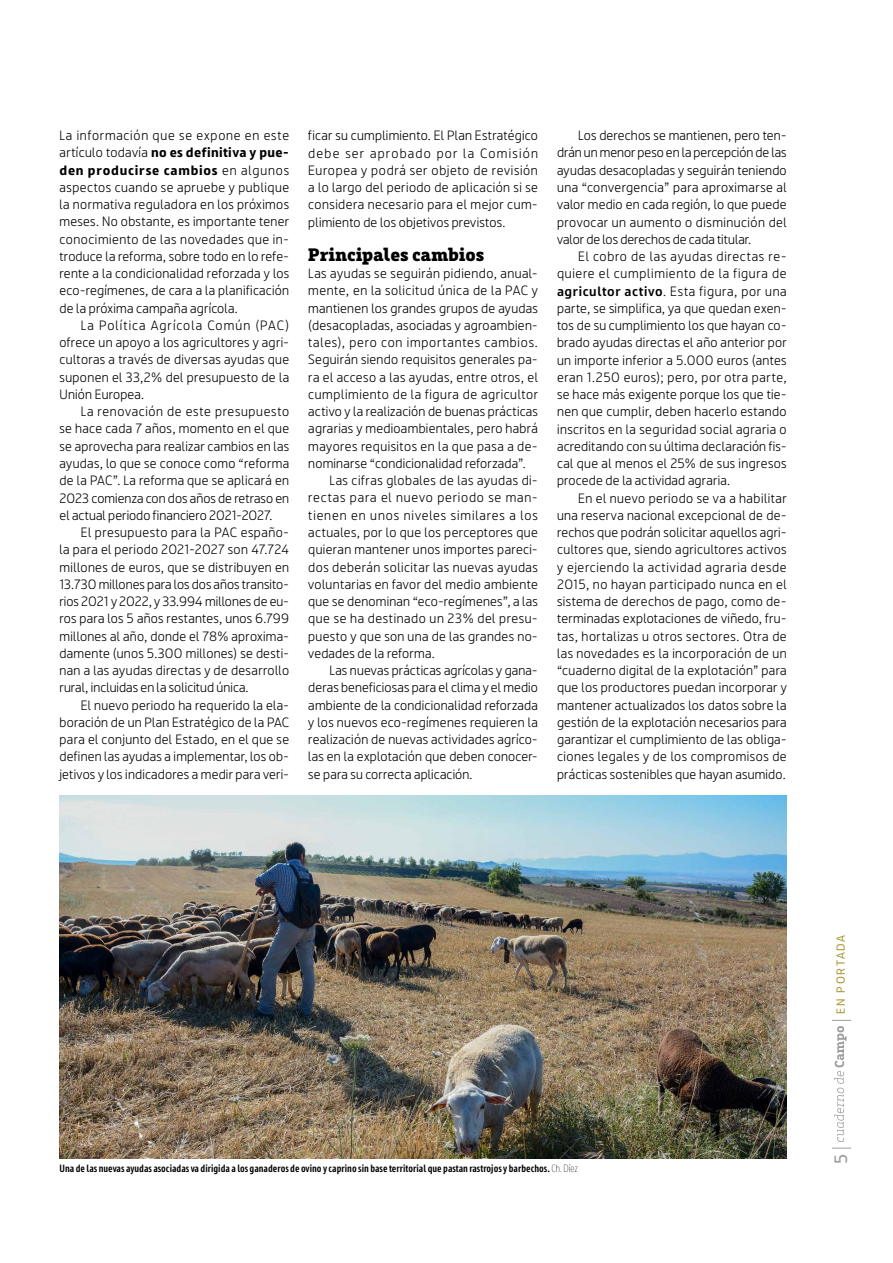
<style>
.page{position:relative;width:893px;height:1263px;background:#fff}
.page>*{position:absolute;margin:0;border:0;box-sizing:border-box;transform-origin:0 0}
.t1{font:900 18px "Riojana Slab";letter-spacing:.005em;color:#000}
.t2{font:18px "Riojana";color:#9d9d9c}
.t3{font:13.5px/17.2px "Riojana";letter-spacing:.02em;color:#000;text-align:justify}
.t4{font:13.5px "Riojana";letter-spacing:.045em;color:#000}
.t5{font:13.5px "Riojana";letter-spacing:.06em;color:#000}
.t6{font:13.5px "Riojana";letter-spacing:.04em;color:#000}
.t7{font:13.5px "Riojana";letter-spacing:.055em;color:#000}
.t8{font:11.7px "Riojana";letter-spacing:.15em;color:#ad9b3d}
.t9{font:600 condensed 10.5px "Riojana";color:#000}
.s1{font-weight:700}
.s2{font-weight:600}
.s3{font-weight:100}
</style>
<div class="page">
<svg style="left:832px;top:1148px;width:19px;height:1px"></svg>
<svg style="left:832px;top:1020px;width:19px;height:122px"></svg>
<img style="left:60px;top:796px;width:727px;height:362px">
<p class="t3" style="left:60px;top:125px;width:231px">La información que se expone en este artículo todavía <span class="s1">no es definitiva y pue&shy;den producirse cambios</span> en algunos aspectos cuando se apruebe y publique la normativa reguladora en los próximos meses. No obstante, es importante tener conocimiento de las novedades que in&shy;troduce la reforma, sobre todo en lo refe&shy;rente a la condicionalidad reforzada y los eco-regímenes, de cara a la planificación de la próxima campaña agrícola.</p>
<p class="t3" style="left:60px;top:315px;width:231px;text-indent:21px">La Política Agrícola Común (PAC) ofrece un apoyo a los agricultores y agri&shy;cultoras a través de diversas ayudas que suponen el 33,2% del presupuesto de la Unión Europea.</p>
<p class="t3" style="left:60px;top:401px;width:231px;text-indent:21px">La renovación de este presupuesto se hace cada 7 años, momento en el que se aprovecha para realizar cambios en las ayudas, lo que se conoce como “reforma de la PAC”. La reforma que se aplicará en 2023 comienza con dos años de retraso en el actual periodo financiero 2021-2027.</p>
<p class="t3" style="left:60px;top:522px;width:231px;text-indent:21px">El presupuesto para la PAC españo&shy;la para el periodo 2021-2027 son 47.724 millones de euros, que se distribuyen en 13.730 millones para los dos años transito&shy;rios 2021 y 2022, y 33.994 millones de eu&shy;ros para los 5 años restantes, unos 6.799 millones al año, donde el 78% aproxima&shy;damente (unos 5.300 millones) se desti&shy;nan a las ayudas directas y de desarrollo rural, incluidas en la solicitud única.</p>
<p class="t3" style="left:60px;top:694px;width:231px;text-indent:21px">El nuevo periodo ha requerido la ela&shy;boración de un Plan Estratégico de la PAC para el conjunto del Estado, en el que se definen las ayudas a implementar, los ob&shy;jetivos y los indicadores a medir para veri-</p>
<p class="t3" style="left:308px;top:125px;width:231px">ficar su cumplimiento. El Plan Estratégico debe ser aprobado por la Comisión Europea y podrá ser objeto de revisión a lo largo del periodo de aplicación si se considera necesario para el mejor cum&shy;plimiento de los objetivos previstos.</p>
<h1 class="t1" style="left:308px;top:238px;width:178px">Principales cambios</h1>
<p class="t3" style="left:308px;top:263px;width:231px">Las ayudas se seguirán pidiendo, anual-</p>
<p class="t4" style="left:308px;top:279px;width:231px">mente, en la solicitud única de la PAC y</p>
<p class="t3" style="left:308px;top:297px;width:231px">mantienen los grandes grupos de ayudas</p>
<p class="t3" style="left:308px;top:315px;width:231px">(desacopladas, asociadas y agroambien-</p>
<p class="t7" style="left:308px;top:331px;width:231px">tales), pero con importantes cambios.</p>
<p class="t3" style="left:308px;top:349px;width:231px">Seguirán siendo requisitos generales pa-</p>
<p class="t3" style="left:308px;top:366px;width:231px">ra el acceso a las ayudas, entre otros, el</p>
<p class="t4" style="left:308px;top:383px;width:231px">cumplimiento de la figura de agricultor</p>
<p class="t3" style="left:308px;top:401px;width:231px">activo y la realización de buenas prácticas</p>
<p class="t3" style="left:308px;top:418px;width:231px">agrarias y medioambientales, pero habrá</p>
<p class="t3" style="left:308px;top:435px;width:231px">mayores requisitos en la que pasa a de-</p>
<p class="t3" style="left:308px;top:453px;width:219px">nominarse “condicionalidad reforzada”.</p>
<p class="t6" style="left:330px;top:469px;width:210px">Las cifras globales de las ayudas di-</p>
<p class="t5" style="left:308px;top:486px;width:231px">rectas para el nuevo periodo se man-</p>
<p class="t5" style="left:308px;top:504px;width:231px">tienen en unos niveles similares a los</p>
<p class="t3" style="left:308px;top:522px;width:231px">actuales, por lo que los perceptores que</p>
<p class="t3" style="left:308px;top:539px;width:231px">quieran mantener unos importes pareci-</p>
<p class="t3" style="left:308px;top:556px;width:231px">dos deberán solicitar las nuevas ayudas</p>
<p class="t3" style="left:308px;top:574px;width:231px">voluntarias en favor del medio ambiente</p>
<p class="t3" style="left:308px;top:591px;width:231px">que se denominan “eco-regímenes”, a las</p>
<p class="t6" style="left:308px;top:607px;width:231px">que se ha destinado un 23% del presu-</p>
<p class="t3" style="left:308px;top:625px;width:231px">puesto y que son una de las grandes no-</p>
<p class="t3" style="left:308px;top:643px;width:128px">vedades de la reforma.</p>
<p class="t3" style="left:330px;top:660px;width:210px">Las nuevas prácticas agrícolas y gana-</p>
<p class="t3" style="left:308px;top:677px;width:231px">deras beneficiosas para el clima y el medio</p>
<p class="t3" style="left:308px;top:694px;width:231px">ambiente de la condicionalidad reforzada</p>
<p class="t3" style="left:308px;top:712px;width:231px">y los nuevos eco-regímenes requieren la</p>
<p class="t3" style="left:308px;top:729px;width:231px">realización de nuevas actividades agríco-</p>
<p class="t3" style="left:308px;top:746px;width:231px">las en la explotación que deben conocer-</p>
<p class="t3" style="left:308px;top:763px;width:166px">se para su correcta aplicación.</p>
<p class="t3" style="left:557px;top:125px;width:231px;text-indent:21px">Los derechos se mantienen, pero ten&shy;drán un menor peso en la percepción de las ayudas desacopladas y seguirán teniendo una “convergencia” para aproximarse al valor medio en cada región, lo que puede provocar un aumento o disminución del valor de los derechos de cada titular.</p>
<p class="t3" style="left:557px;top:246px;width:231px;text-indent:21px">El cobro de las ayudas directas re&shy;quiere el cumplimiento de la figura de <span class="s2">agricultor activo</span>. Esta figura, por una parte, se simplifica, ya que quedan exen&shy;tos de su cumplimiento los que hayan co&shy;brado ayudas directas el año anterior por un importe inferior a 5.000 euros (antes eran 1.250 euros); pero, por otra parte, se hace más exigente porque los que tie&shy;nen que cumplir, deben hacerlo estando inscritos en la seguridad social agraria o acreditando con su última declaración fis&shy;cal que al menos el 25% de sus ingresos procede de la actividad agraria.</p>
<p class="t3" style="left:557px;top:487px;width:231px;text-indent:21px">En el nuevo periodo se va a habilitar una reserva nacional excepcional de de&shy;rechos que podrán solicitar aquellos agri&shy;cultores que, siendo agricultores activos y ejerciendo la actividad agraria desde 2015, no hayan participado nunca en el sistema de derechos de pago, como de&shy;terminadas explotaciones de viñedo, fru&shy;tas, hortalizas u otros sectores. Otra de las novedades es la incorporación de un “cuaderno digital de la explotación” para que los productores puedan incorporar y mantener actualizados los datos sobre la gestión de la explotación necesarios para garantizar el cumplimiento de las obliga&shy;ciones legales y de los compromisos de prácticas sostenibles que hayan asumido.</p>
<p class="t9" style="left:60px;top:1160px;width:519px">Una de las nuevas ayudas asociadas va dirigida a los ganaderos de ovino y caprino sin base territorial que pastan rastrojos y barbechos. <span class="s3">Ch. Díez</span></p>
<p class="t8" style="left:831px;top:1014px;width:80px;rotate:-90deg">EN PORTADA</p>
<h1 class="t2" style="left:825px;top:1164px;width:12px;rotate:-90deg">5</h1>
</div>
